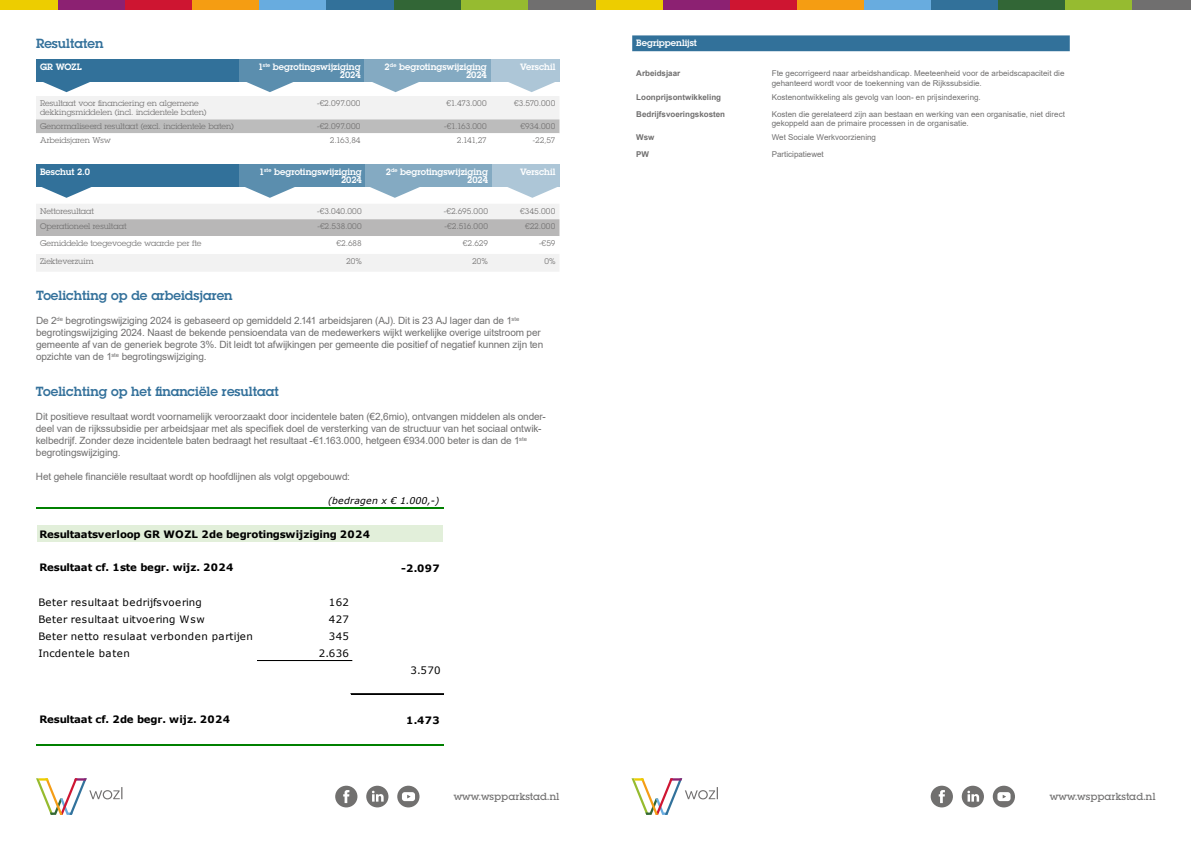
<style>
.page{position:relative;width:1191px;height:842px;background:#fff}
.page>*{position:absolute;margin:0;border:0;box-sizing:border-box;transform-origin:0 0}
.t1{font:600 13px "Lubalin Graph Std";color:#34719b}
.t2{font:10.2px "Verdana";letter-spacing:.035em;color:#000}
.t3{font:700 10.2px "Verdana";letter-spacing:-.01em;color:#000}
.t4{font:10px/12px "Arial";letter-spacing:-.01em;color:#706f6f}
.t5{font:500 10px "Lubalin Graph Std";color:#706f6f}
.t6{font:italic 9.3px "Verdana";letter-spacing:.015em;color:#000}
.t7{font:600 9px/8px "Lubalin Graph Std";color:#fff;text-align:right}
.t8{font:8px/9.6px "Lubalin Graph Std";letter-spacing:-.005em;color:#706f6f}
.t9{font:8px/9.6px "Arial";color:#706f6f}
.t10{font:700 8px "Arial";color:#706f6f}
</style>
<div class="page">
<div style="left:0;top:0;width:59px;height:10px;background:#edcd00"></div>
<div style="left:59px;top:0;width:67px;height:10px;background:#8c2172"></div>
<div style="left:126px;top:0;width:67px;height:10px;background:#ce1531"></div>
<div style="left:193px;top:0;width:67px;height:10px;background:#f59d12"></div>
<div style="left:260px;top:0;width:67px;height:10px;background:#68acdf"></div>
<div style="left:327px;top:0;width:67px;height:10px;background:#32719a"></div>
<div style="left:394px;top:0;width:67px;height:10px;background:#326636"></div>
<div style="left:461px;top:0;width:67px;height:10px;background:#96bb30"></div>
<div style="left:528px;top:0;width:67px;height:10px;background:#706f6f"></div>
<div style="left:596px;top:0;width:67px;height:10px;background:#edcd00"></div>
<div style="left:663px;top:0;width:67px;height:10px;background:#8c2172"></div>
<div style="left:730px;top:0;width:67px;height:10px;background:#ce1531"></div>
<div style="left:797px;top:0;width:67px;height:10px;background:#f59d12"></div>
<div style="left:864px;top:0;width:67px;height:10px;background:#68acdf"></div>
<div style="left:931px;top:0;width:67px;height:10px;background:#32719a"></div>
<div style="left:998px;top:0;width:67px;height:10px;background:#326636"></div>
<div style="left:1065px;top:0;width:67px;height:10px;background:#96bb30"></div>
<div style="left:1132px;top:0;width:59px;height:10px;background:#706f6f"></div>
<svg style="left:631px;top:778px;width:87px;height:37px"></svg>
<svg style="left:36px;top:778px;width:86px;height:37px"></svg>
<div style="left:930px;top:786px;width:23px;height:21px;background:#71706f;border-radius:50%"></div>
<svg style="left:938px;top:790px;width:7px;height:13px"></svg>
<div style="left:961px;top:786px;width:23px;height:21px;background:#71706f;border-radius:50%"></div>
<svg style="left:967px;top:791px;width:12px;height:11px"></svg>
<div style="left:992px;top:786px;width:23px;height:21px;background:#71706f;border-radius:50%"></div>
<svg style="left:997px;top:792px;width:13px;height:9px"></svg>
<div style="left:335px;top:786px;width:22px;height:21px;background:#71706f;border-radius:50%"></div>
<svg style="left:343px;top:790px;width:6px;height:13px"></svg>
<div style="left:366px;top:786px;width:22px;height:21px;background:#71706f;border-radius:50%"></div>
<svg style="left:372px;top:791px;width:11px;height:11px"></svg>
<div style="left:397px;top:786px;width:22px;height:21px;background:#71706f;border-radius:50%"></div>
<svg style="left:402px;top:792px;width:13px;height:9px"></svg>
<div style="left:36px;top:59px;width:203px;height:23px;background:#32719a"></div>
<div style="left:239px;top:59px;width:125px;height:23px;background:#5b8eae"></div>
<div style="left:364px;top:59px;width:127px;height:23px;background:#84aac2"></div>
<div style="left:491px;top:59px;width:68px;height:23px;background:#adc6d7"></div>
<div style="left:36px;top:165px;width:204px;height:22px;background:#32719a"></div>
<div style="left:240px;top:165px;width:126px;height:22px;background:#5b8eae"></div>
<div style="left:366px;top:165px;width:126px;height:22px;background:#84aac2"></div>
<div style="left:492px;top:165px;width:67px;height:22px;background:#adc6d7"></div>
<svg style="left:36px;top:82px;width:523px;height:51px"></svg>
<svg style="left:36px;top:186px;width:523px;height:85px"></svg>
<div style="left:37px;top:525px;width:406px;height:18px;background:#e2efda"></div>
<div style="left:37px;top:542px;width:406px;height:204px;background:#fff"></div>
<hr style="left:36px;top:507px;width:407px;height:2px;background:#008000">
<hr style="left:257px;top:660px;width:95px;height:1px;background:#000">
<hr style="left:351px;top:693px;width:92px;height:1px;background:#000">
<hr style="left:351px;top:694px;width:92px;height:1px;background:#000">
<hr style="left:36px;top:744px;width:407px;height:2px;background:#008000">
<div style="left:632px;top:35px;width:437px;height:16px;background:#32719a"></div>
<h1 class="t1" style="left:36px;top:35px;width:69px">Resultaten</h1>
<p class="t7" style="left:40px;top:63px;width:43px">GR WOZL</p>
<p class="t7" style="left:258px;top:63px;width:104px">1<sup>ste</sup> begrotingswijziging<br>2024</p>
<p class="t7" style="left:384px;top:63px;width:104px">2<sup>de</sup> begrotingswijziging<br>2024</p>
<p class="t7" style="left:520px;top:63px;width:37px">Verschil</p>
<p class="t8" style="left:40px;top:98px;width:168px">Resultaat voor financiering en algemene dekkingsmiddelen (incl. incidentele baten)</p>
<p class="t8" style="left:317px;top:98px;width:45px">-€2.097.000</p>
<p class="t8" style="left:446px;top:98px;width:42px">€1.473.000</p>
<p class="t8" style="left:514px;top:98px;width:43px">€3.570.000</p>
<p class="t8" style="left:40px;top:121px;width:195px">Genormaliseerd resultaat (excl. incidentele baten)</p>
<p class="t8" style="left:317px;top:121px;width:45px">-€2.097.000</p>
<p class="t8" style="left:444px;top:121px;width:44px">-€1.163.000</p>
<p class="t8" style="left:520px;top:121px;width:36px">€934.000</p>
<p class="t8" style="left:40px;top:135px;width:72px">Arbeidsjaren Wsw</p>
<p class="t8" style="left:330px;top:135px;width:32px">2.163,84</p>
<p class="t8" style="left:457px;top:135px;width:31px">2.141,27</p>
<p class="t8" style="left:533px;top:135px;width:24px">-22,57</p>
<p class="t7" style="left:40px;top:168px;width:52px">Beschut 2.0</p>
<p class="t7" style="left:259px;top:168px;width:104px">1<sup>ste</sup> begrotingswijziging<br>2024</p>
<p class="t7" style="left:386px;top:168px;width:104px">2<sup>de</sup> begrotingswijziging<br>2024</p>
<p class="t7" style="left:520px;top:168px;width:37px">Verschil</p>
<p class="t8" style="left:40px;top:206px;width:56px">Nettoresultaat</p>
<p class="t8" style="left:317px;top:206px;width:46px">-€3.040.000</p>
<p class="t8" style="left:444px;top:206px;width:46px">-€2.695.000</p>
<p class="t8" style="left:520px;top:206px;width:37px">€345.000</p>
<p class="t8" style="left:40px;top:221px;width:88px">Operationeel resultaat</p>
<p class="t8" style="left:317px;top:221px;width:46px">-€2.538.000</p>
<p class="t8" style="left:444px;top:221px;width:45px">-€2.516.000</p>
<p class="t8" style="left:525px;top:221px;width:32px">€22.000</p>
<p class="t8" style="left:40px;top:238px;width:163px">Gemiddelde toegevoegde waarde per fte</p>
<p class="t8" style="left:337px;top:238px;width:27px">€2.688</p>
<p class="t8" style="left:463px;top:238px;width:26px">€2.629</p>
<p class="t8" style="left:539px;top:238px;width:18px">-€59</p>
<p class="t8" style="left:40px;top:256px;width:55px">Ziekteverzuim</p>
<p class="t8" style="left:346px;top:256px;width:17px">20%</p>
<p class="t8" style="left:472px;top:256px;width:17px">20%</p>
<p class="t8" style="left:544px;top:256px;width:13px">0%</p>
<h1 class="t1" style="left:36px;top:287px;width:198px">Toelichting op de arbeidsjaren</h1>
<p class="t4" style="left:36px;top:314px;width:509px">De 2<sup>de</sup> begrotingswijziging 2024 is gebaseerd op gemiddeld 2.141 arbeidsjaren (AJ). Dit is 23 AJ lager dan de 1<sup>ste </sup>begrotingswijziging 2024. Naast de bekende pensioendata van de medewerkers wijkt werkelijke overige uitstroom per gemeente af van de generiek begrote 3%. Dit leidt tot afwijkingen per gemeente die positief of negatief kunnen zijn ten opzichte van de 1<sup>ste</sup> begrotingswijziging.</p>
<h1 class="t1" style="left:36px;top:383px;width:244px">Toelichting op het financiële resultaat</h1>
<p class="t4" style="left:36px;top:410px;width:511px">Dit positieve resultaat wordt voornamelijk veroorzaakt door incidentele baten (€2,6mio), ontvangen middelen als onder&shy;deel van de rijkssubsidie per arbeidsjaar met als specifiek doel de versterking van de structuur van het sociaal ontwik&shy;kelbedrijf. Zonder deze incidentele baten bedraagt het resultaat -€1.163.000, hetgeen €934.000 beter is dan de 1<sup>ste </sup>begrotingswijziging.</p>
<p class="t4" style="left:36px;top:470px;width:315px">Het gehele financiële resultaat wordt op hoofdlijnen als volgt opgebouwd:</p>
<p class="t6" style="left:328px;top:494px;width:113px">(bedragen x € 1.000,-)</p>
<p class="t3" style="left:39px;top:527px;width:332px">Resultaatsverloop GR WOZL 2de begrotingswijziging 2024</p>
<p class="t3" style="left:39px;top:560px;width:195px">Resultaat cf. 1ste begr. wijz. 2024</p>
<p class="t3" style="left:401px;top:561px;width:40px">-2.097</p>
<p class="t2" style="left:39px;top:595px;width:165px">Beter resultaat bedrijfsvoering</p>
<p class="t2" style="left:329px;top:595px;width:22px">162</p>
<p class="t2" style="left:39px;top:612px;width:168px">Beter resultaat uitvoering Wsw</p>
<p class="t2" style="left:329px;top:612px;width:22px">427</p>
<p class="t2" style="left:39px;top:629px;width:216px">Beter netto resulaat verbonden partijen</p>
<p class="t2" style="left:329px;top:629px;width:22px">345</p>
<p class="t2" style="left:39px;top:646px;width:93px">Incdentele baten</p>
<p class="t2" style="left:319px;top:646px;width:32px">2.636</p>
<p class="t2" style="left:410px;top:663px;width:32px">3.570</p>
<p class="t3" style="left:39px;top:712px;width:192px">Resultaat cf. 2de begr. wijz. 2024</p>
<p class="t3" style="left:406px;top:713px;width:35px">1.473</p>
<p class="t7" style="left:636px;top:39px;width:62px">Begrippenlijst</p>
<p class="t10" style="left:636px;top:68px;width:46px">Arbeidsjaar</p>
<p class="t9" style="left:772px;top:69px;width:294px">Fte gecorrigeerd naar arbeidshandicap. Meeteenheid voor de arbeidscapaciteit die gehanteerd wordt voor de toekenning van de Rijkssubsidie.</p>
<p class="t10" style="left:636px;top:91px;width:86px">Loonprijsontwikkeling</p>
<p class="t9" style="left:772px;top:92px;width:210px">Kostenontwikkeling als gevolg van loon- en prijsindexering.</p>
<p class="t10" style="left:636px;top:108px;width:90px">Bedrijfsvoeringskosten</p>
<p class="t9" style="left:772px;top:109px;width:295px">Kosten die gerelateerd zijn aan bestaan en werking van een organisatie, niet direct gekoppeld aan de primaire processen in de organisatie.</p>
<p class="t10" style="left:636px;top:132px;width:20px">Wsw</p>
<p class="t9" style="left:772px;top:132px;width:106px">Wet Sociale Werkvoorziening</p>
<p class="t10" style="left:636px;top:148px;width:14px">PW</p>
<p class="t9" style="left:772px;top:149px;width:54px">Participatiewet</p>
<p class="t5" style="left:454px;top:790px;width:107px">www.wspparkstad.nl</p>
<p class="t5" style="left:1049px;top:790px;width:107px">www.wspparkstad.nl</p>
</div>
